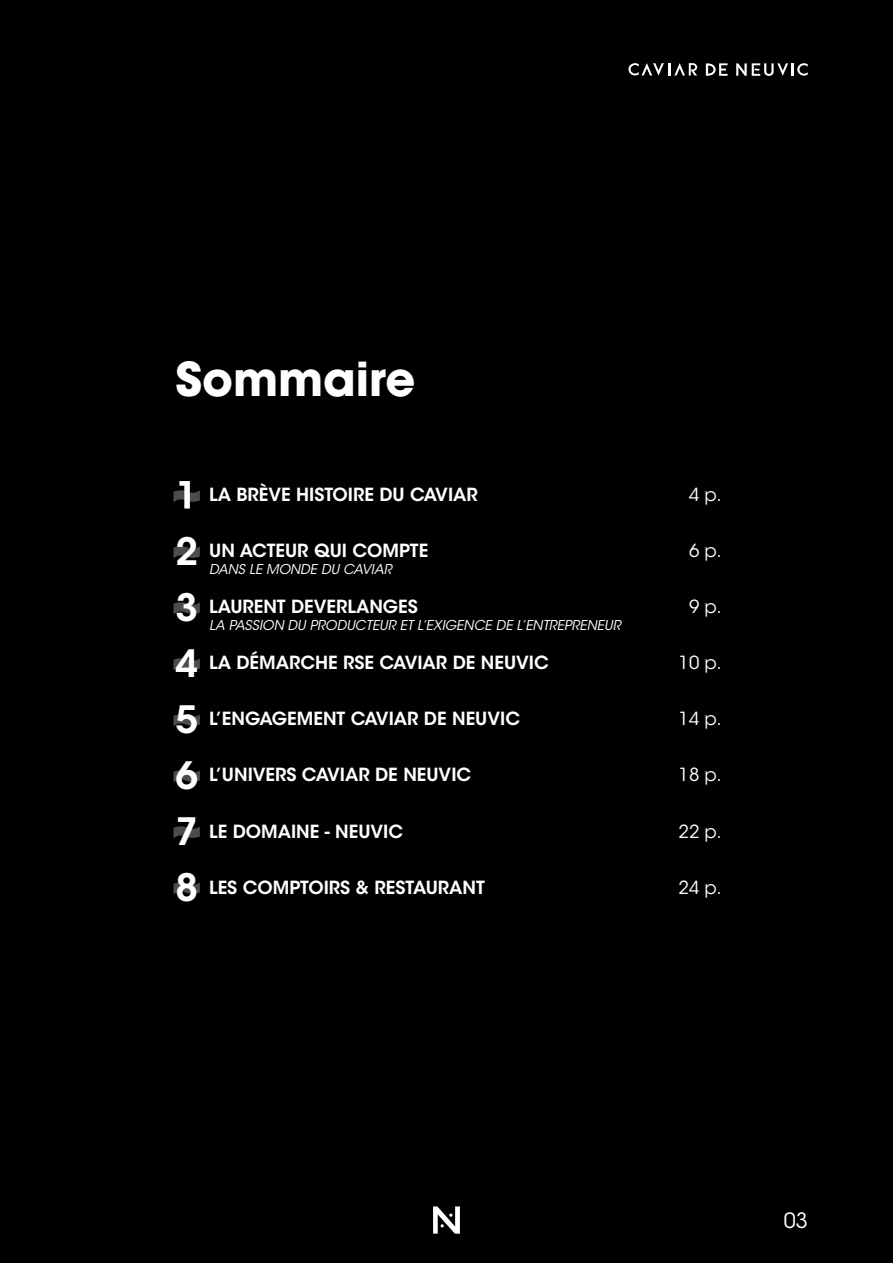
<style>
.page{position:relative;width:893px;height:1263px;background:#000}
.page>*{position:absolute;margin:0;border:0;box-sizing:border-box;transform-origin:0 0}
.t1{font:700 46.5px "ITC Avant Garde Std";color:#fff}
.t2{font:600 37.5px/55.9px "ITC Avant Garde Std";color:#fff;text-align:justify}
.t3{font:21px "ITC Avant Garde Std";color:#fff}
.t4{font:600 18px "ITC Avant Garde Std";color:#fff}
.t5{font:18px "ITC Avant Garde Std";color:#fff}
.t6{font:italic 13.5px "ITC Avant Garde Std";color:#fff}
</style>
<div class="page">
<svg style="left:173px;top:481px;width:27px;height:27px"></svg>
<svg style="left:173px;top:546px;width:27px;height:12px"></svg>
<svg style="left:173px;top:602px;width:27px;height:12px"></svg>
<svg style="left:173px;top:658px;width:27px;height:12px"></svg>
<svg style="left:173px;top:714px;width:27px;height:12px"></svg>
<svg style="left:173px;top:770px;width:27px;height:12px"></svg>
<svg style="left:173px;top:826px;width:27px;height:12px"></svg>
<svg style="left:173px;top:882px;width:27px;height:12px"></svg>
<svg style="left:628px;top:63px;width:69px;height:13px"></svg>
<svg style="left:706px;top:63px;width:22px;height:13px"></svg>
<svg style="left:736px;top:63px;width:72px;height:13px"></svg>
<svg style="left:433px;top:1206px;width:27px;height:27px"></svg>
<h1 class="t1" style="left:175px;top:349px;width:241px">Sommaire</h1>
<h2 class="t2" style="left:175px;top:524px;width:24px">2</h2>
<h2 class="t2" style="left:175px;top:579px;width:24px">3<br>4<br>5<br>6<br>7<br>8</h2>
<p class="t4" style="left:209px;top:483px;width:270px">LA BRÈVE HISTOIRE DU CAVIAR</p>
<p class="t5" style="left:689px;top:484px;width:34px">4 p.</p>
<p class="t4" style="left:209px;top:539px;width:221px">UN ACTEUR QUI COMPTE</p>
<p class="t6" style="left:209px;top:561px;width:184px">DANS LE MONDE DU CAVIAR</p>
<p class="t5" style="left:689px;top:540px;width:34px">6 p.</p>
<p class="t4" style="left:209px;top:595px;width:210px">LAURENT DEVERLANGES</p>
<p class="t6" style="left:209px;top:617px;width:413px">LA PASSION DU PRODUCTEUR ET L’EXIGENCE DE L’ENTREPRENEUR</p>
<p class="t5" style="left:689px;top:596px;width:34px">9 p.</p>
<p class="t4" style="left:209px;top:651px;width:341px">LA DÉMARCHE RSE CAVIAR DE NEUVIC</p>
<p class="t5" style="left:679px;top:652px;width:44px">10 p.</p>
<p class="t4" style="left:209px;top:707px;width:312px">L’ENGAGEMENT CAVIAR DE NEUVIC</p>
<p class="t5" style="left:679px;top:708px;width:44px">14 p.</p>
<p class="t4" style="left:209px;top:763px;width:264px">L’UNIVERS CAVIAR DE NEUVIC</p>
<p class="t5" style="left:679px;top:764px;width:44px">18 p.</p>
<p class="t4" style="left:209px;top:819px;width:196px">LE DOMAINE - NEUVIC</p>
<p class="t5" style="left:679px;top:820px;width:44px">22 p.</p>
<p class="t4" style="left:209px;top:875px;width:277px">LES COMPTOIRS &amp; RESTAURANT</p>
<p class="t5" style="left:679px;top:876px;width:44px">24 p.</p>
<p class="t3" style="left:784px;top:1208px;width:26px">03</p>
</div>
